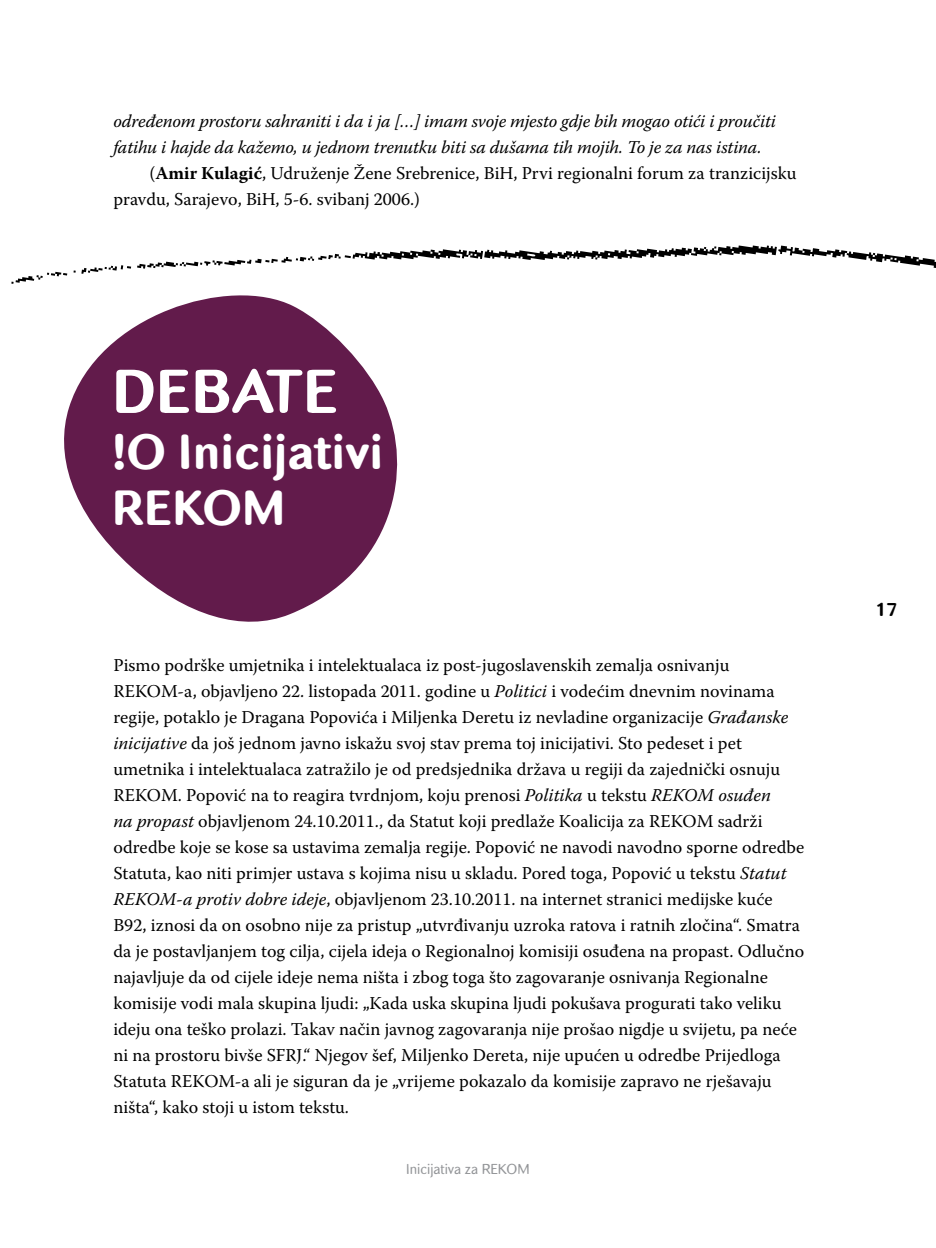
<style>
.page{position:relative;width:936px;height:1248px;background:#fff}
.page>*{position:absolute;margin:0;border:0;box-sizing:border-box;transform-origin:0 0}
.t1{font:700 60px "Batke";color:#fff}
.t2{font:700 48px/56px "Batke";color:#fff}
.t3{font:18px/26px "Warnock Pro";color:#000}
.t4{font:italic 18px "Warnock Pro";letter-spacing:-.01em;color:#000}
.t5{font:700 18px "Batke";color:#000}
.t6{font:14px "Batke";color:#939598}
.s1{font-weight:700}
.s2{font-style:italic}
</style>
<div class="page">
<svg style="left:137px;top:245px;width:798px;height:24px"></svg>
<svg style="left:73px;top:265px;width:58px;height:9px"></svg>
<svg style="left:11px;top:272px;width:56px;height:12px"></svg>
<svg style="left:55px;top:274px;width:343px;height:348px;fill:#621b4b"></svg>
<p class="t4" style="left:113px;top:110px;width:664px">određenom prostoru sahraniti i da i ja […] imam svoje mjesto gdje bih mogao otići i proučiti</p>
<p class="t4" style="left:113px;top:136px;width:649px">fatihu i hajde da kažemo, u jednom trenutku biti sa dušama tih mojih. To je za nas istina.</p>
<p class="t3" style="left:149px;top:159px;width:648px">(<span class="s1">Amir Kulagić</span>, Udruženje Žene Srebrenice, BiH, Prvi regionalni forum za tranzicijsku</p>
<p class="t3" style="left:113px;top:185px;width:308px">pravdu, Sarajevo, BiH, 5-6. svibanj 2006.)</p>
<h1 class="t1" style="left:112px;top:352px;width:228px">DEBATE</h1>
<h2 class="t2" style="left:112px;top:422px;width:273px">!O Inicijativi<br>REKOM</h2>
<p class="t3" style="left:113px;top:651px;width:692px">Pismo podrške umjetnika i intelektualaca iz post-jugoslavenskih zemalja osnivanju REKOM-a, objavljeno 22. listopada 2011. godine u <span class="s2">Politici</span> i vodećim dnevnim novinama regije, potaklo je Dragana Popovića i Miljenka Deretu iz nevladine organizacije <span class="s2">Građanske inicijative</span> da još jednom javno iskažu svoj stav prema toj inicijativi. Sto pedeset i pet umetnika i intelektualaca zatražilo je od predsjednika država u regiji da zajednički osnuju REKOM. Popović na to reagira tvrdnjom, koju prenosi <span class="s2">Politika</span> u tekstu <span class="s2">REKOM osuđen<br>na propast</span> objavljenom 24.10.2011., da Statut koji predlaže Koalicija za REKOM sadrži odredbe koje se kose sa ustavima zemalja regije. Popović ne navodi navodno sporne odredbe Statuta, kao niti primjer ustava s kojima nisu u skladu. Pored toga, Popović u tekstu <span class="s2">Statut REKOM-a protiv dobre ideje</span>, objavljenom 23.10.2011. na internet stranici medijske kuće B92, iznosi da on osobno nije za pristup „utvrđivanju uzroka ratova i ratnih zločina“. Smatra da je postavljanjem tog cilja, cijela ideja o Regionalnoj komisiji osuđena na propast. Odlučno najavljuje da od cijele ideje nema ništa i zbog toga što zagovaranje osnivanja Regionalne komisije vodi mala skupina ljudi: „Kada uska skupina ljudi pokušava progurati tako veliku ideju ona teško prolazi. Takav način javnog zagovaranja nije prošao nigdje u svijetu, pa neće ni na prostoru bivše SFRJ.“ Njegov šef, Miljenko Dereta, nije upućen u odredbe Prijedloga Statuta REKOM-a ali je siguran da je „vrijeme pokazalo da komisije zapravo ne rješavaju ništa“, kako stoji u istom tekstu.</p>
<p class="t6" style="left:406px;top:1160px;width:125px">Inicijativa za REKOM</p>
<p class="t5" style="left:875px;top:598px;width:23px">17</p>
</div>
